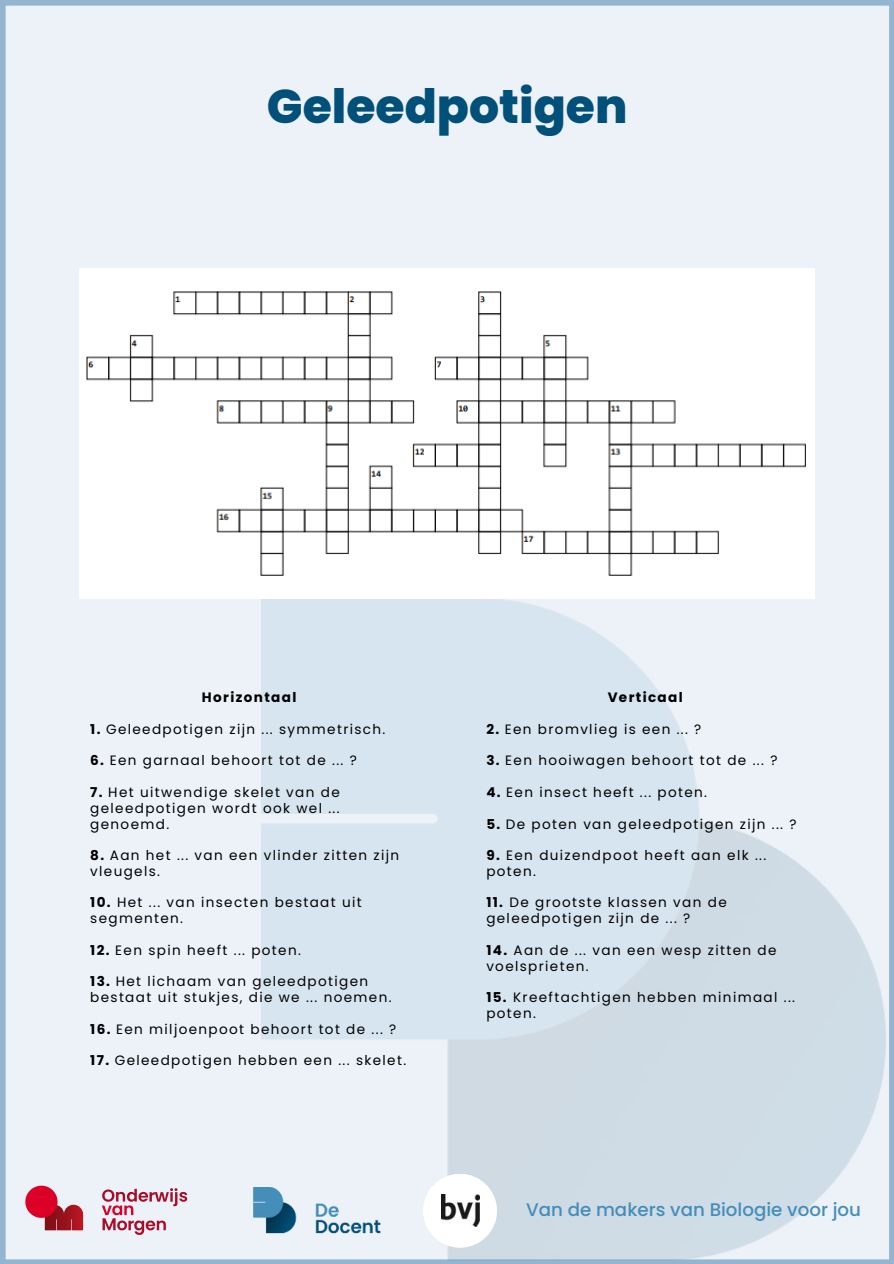
<style>
.page{position:relative;width:894px;height:1264px;background:#fff}
.page>*{position:absolute;margin:0;border:0;box-sizing:border-box;transform-origin:0 0}
.t1{font:800 47.25px "Poppins";color:#005079}
.t2{font:500 18.3px "Poppins";color:#458eba}
.t3{font:13.5px/15.8px "Poppins";letter-spacing:.1em;color:#000}
.t4{font:700 13.5px "Poppins";letter-spacing:.1em;color:#000}
.s1{font-weight:700}
</style>
<div class="page">
<div style="left:0;top:0;width:893px;height:1263px;background:#edf2f8"></div>
<img style="left:261px;top:599px;width:625px;height:661px">
<div style="left:423px;top:1173px;width:74px;height:74px;background:#fff;border-radius:50%"></div>
<img style="left:441px;top:1194px;width:38px;height:32px">
<img style="left:233px;top:1186px;width:161px;height:48px">
<svg style="left:102px;top:1188px;width:85px;height:46px;background:#ddb5c1"></svg>
<svg style="left:25px;top:1185px;width:58px;height:45px;background:#cf6375"></svg>
<img style="left:80px;top:269px;width:734px;height:329px">
<h1 class="t1" style="left:267px;top:79px;width:362px">Geleedpotigen</h1>
<p class="t4" style="left:202px;top:689px;width:96px">Horizontaal</p>
<p class="t3" style="left:90px;top:721px;width:296px"><span class="s1">1.</span> Geleedpotigen zijn ... symmetrisch.</p>
<p class="t3" style="left:90px;top:753px;width:268px"><span class="s1">6.</span> Een garnaal behoort tot de ... ?</p>
<p class="t3" style="left:90px;top:784px;width:251px;text-align:justify"><span class="s1">7.</span> Het uitwendige skelet van de geleedpotigen wordt ook wel ... genoemd.</p>
<p class="t3" style="left:90px;top:847px;width:310px"><span class="s1">8.</span> Aan het ... van een vlinder zitten zijn vleugels.</p>
<p class="t3" style="left:90px;top:894px;width:273px"><span class="s1">10.</span> Het ... van insecten bestaat uit segmenten.</p>
<p class="t3" style="left:90px;top:942px;width:212px"><span class="s1">12.</span> Een spin heeft ... poten.</p>
<p class="t3" style="left:90px;top:973px;width:303px"><span class="s1">13.</span> Het lichaam van geleedpotigen bestaat uit stukjes, die we ... noemen.</p>
<p class="t3" style="left:90px;top:1021px;width:307px"><span class="s1">16.</span> Een miljoenpoot behoort tot de ... ?</p>
<p class="t3" style="left:90px;top:1052px;width:317px"><span class="s1">17.</span> Geleedpotigen hebben een ... skelet.</p>
<p class="t4" style="left:607px;top:689px;width:77px">Verticaal</p>
<p class="t3" style="left:486px;top:721px;width:216px"><span class="s1">2.</span> Een bromvlieg is een ... ?</p>
<p class="t3" style="left:486px;top:753px;width:292px"><span class="s1">3.</span> Een hooiwagen behoort tot de ... ?</p>
<p class="t3" style="left:486px;top:784px;width:222px"><span class="s1">4.</span> Een insect heeft ... poten.</p>
<p class="t3" style="left:486px;top:816px;width:312px"><span class="s1">5.</span> De poten van geleedpotigen zijn ... ?</p>
<p class="t3" style="left:486px;top:847px;width:281px"><span class="s1">9.</span> Een duizendpoot heeft aan elk ... poten.</p>
<p class="t3" style="left:486px;top:894px;width:242px"><span class="s1">11.</span> De grootste klassen van de geleedpotigen zijn de ... ?</p>
<p class="t3" style="left:486px;top:942px;width:291px"><span class="s1">14.</span> Aan de ... van een wesp zitten de voelsprieten.</p>
<p class="t3" style="left:486px;top:989px;width:310px"><span class="s1">15.</span> Kreeftachtigen hebben minimaal ... poten.</p>
<h2 class="t2" style="left:526px;top:1199px;width:336px">Van de makers van Biologie voor jou</h2>
</div>
